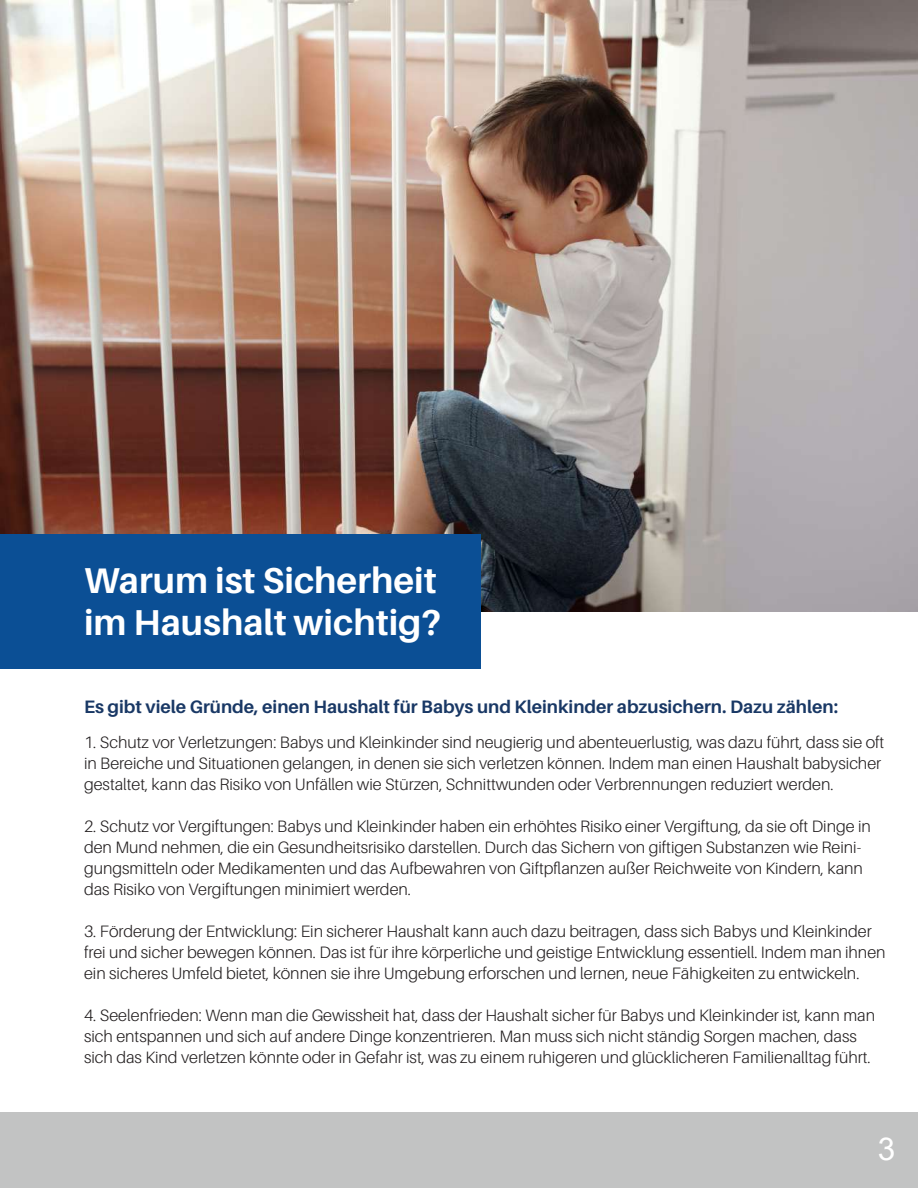
<style>
.page{position:relative;width:918px;height:1188px;background:#fff}
.page>*{position:absolute;margin:0;border:0;box-sizing:border-box;transform-origin:0 0}
.t1{font:700 36px/42px "Aileron";color:#fff}
.t2{font:31.5px "Arial";color:#fff}
.t3{font:700 18px "Aileron";color:#193865}
.t4{font:300 16.5px/21px "Aileron";color:#231f20}
</style>
<div class="page">
<div style="left:0;top:1113px;width:918px;height:75px;background:#c2c3c3"></div>
<img style="left:0;top:0;width:918px;height:612px">
<div style="left:0;top:534px;width:481px;height:135px;background:#0b4f95"></div>
<h1 class="t1" style="left:84px;top:559px;width:359px">Warum ist Sicherheit im Haushalt wichtig?</h1>
<p class="t3" style="left:84px;top:697px;width:756px">Es gibt viele Gründe, einen Haushalt für Babys und Kleinkinder abzusichern. Dazu zählen:</p>
<p class="t4" style="left:84px;top:732px;width:802px">1. Schutz vor Verletzungen: Babys und Kleinkinder sind neugierig und abenteuerlustig, was dazu führt, dass sie oft in Bereiche und Situationen gelangen, in denen sie sich verletzen können. Indem man einen Haushalt babysicher gestaltet, kann das Risiko von Unfällen wie Stürzen, Schnittwunden oder Verbrennungen reduziert werden.</p>
<p class="t4" style="left:84px;top:816px;width:788px">2. Schutz vor Vergiftungen: Babys und Kleinkinder haben ein erhöhtes Risiko einer Vergiftung, da sie oft Dinge in den Mund nehmen, die ein Gesundheitsrisiko darstellen. Durch das Sichern von giftigen Substanzen wie Reini&shy;gungsmitteln oder Medikamenten und das Aufbewahren von Giftpflanzen außer Reichweite von Kindern, kann das Risiko von Vergiftungen minimiert werden.</p>
<p class="t4" style="left:84px;top:921px;width:803px">3. Förderung der Entwicklung: Ein sicherer Haushalt kann auch dazu beitragen, dass sich Babys und Kleinkinder frei und sicher bewegen können. Das ist für ihre körperliche und geistige Entwicklung essentiell. Indem man ihnen ein sicheres Umfeld bietet, können sie ihre Umgebung erforschen und lernen, neue Fähigkeiten zu entwickeln.</p>
<p class="t4" style="left:84px;top:1005px;width:793px">4. Seelenfrieden: Wenn man die Gewissheit hat, dass der Haushalt sicher für Babys und Kleinkinder ist, kann man sich entspannen und sich auf andere Dinge konzentrieren. Man muss sich nicht ständig Sorgen machen, dass sich das Kind verletzen könnte oder in Gefahr ist, was zu einem ruhigeren und glücklicheren Familienalltag führt.</p>
<h2 class="t2" style="left:878px;top:1127px;width:19px">3</h2>
</div>
